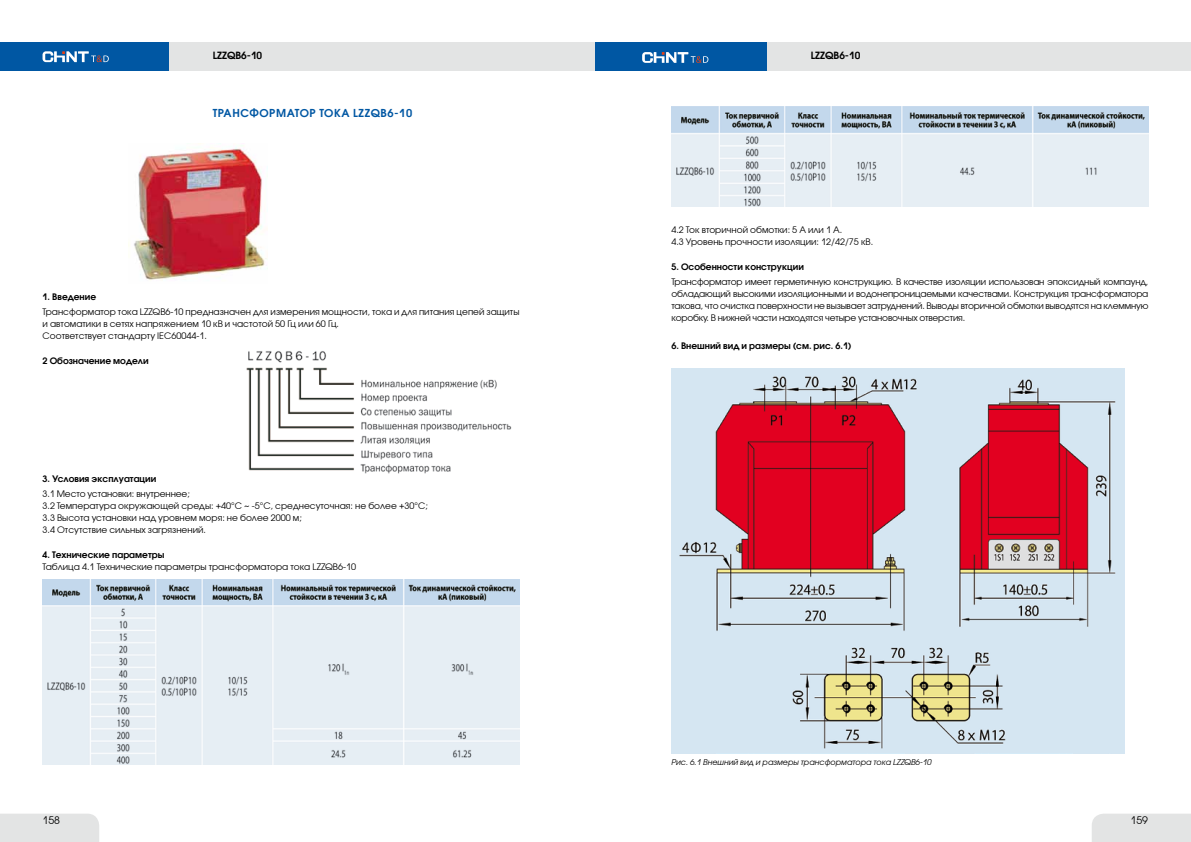
<style>
.page{position:relative;width:1191px;height:842px;background:#fff}
.page>*{position:absolute;margin:0;border:0;box-sizing:border-box;transform-origin:0 0}
.t1{font:600 11px "Avant Garde Gothic C";letter-spacing:.05em;color:#0057a3}
.t2{font:10.5px "Avant Garde Gothic C";color:#000}
.t3{font:600 10px "Avant Garde Gothic C";color:#000}
.t4{font:9px/12px "Avant Garde Gothic C";color:#000}
.t5{font:600 9px "Avant Garde Gothic C";color:#000}
.t6{font:italic 8px "Avant Garde Gothic C";color:#000}
</style>
<div class="page">
<div style="left:0;top:43px;width:170px;height:28px;background:#0057a3"></div>
<div style="left:169px;top:43px;width:426px;height:28px;background:#e3e4e4"></div>
<div style="left:0;top:814px;width:99px;height:28px;background:#e3e4e4"></div>
<svg style="left:43px;top:51px;width:66px;height:11px"></svg>
<div style="left:1092px;top:814px;width:99px;height:28px;background:#e3e4e4"></div>
<div style="left:595px;top:43px;width:172px;height:28px;background:#0057a3"></div>
<div style="left:767px;top:43px;width:424px;height:28px;background:#e3e4e4"></div>
<svg style="left:642px;top:52px;width:66px;height:11px"></svg>
<img style="left:246px;top:351px;width:266px;height:123px">
<img style="left:134px;top:143px;width:133px;height:137px">
<img style="left:43px;top:579px;width:476px;height:186px">
<img style="left:671px;top:106px;width:477px;height:100px">
<img style="left:671px;top:369px;width:453px;height:384px">
<p class="t3" style="left:213px;top:49px;width:51px">LZZQB6-10</p>
<p class="t3" style="left:811px;top:49px;width:51px">LZZQB6-10</p>
<p class="t1" style="left:213px;top:107px;width:201px">Трансформатор тока LZZQB6-10</p>
<p class="t5" style="left:43px;top:291px;width:55px">1. Введение</p>
<p class="t4" style="left:43px;top:306px;width:478px">Трансформатор тока LZZQB6-10 предназначен для измерения мощности, тока и для питания цепей защиты и автоматики в сетях напряжением 10 кВ и частотой 50 Гц или 60 Гц.<br>Соответствует стандарту IEC60044-1.</p>
<p class="t5" style="left:43px;top:355px;width:108px">2 Обозначение модели</p>
<p class="t5" style="left:43px;top:473px;width:115px">3. Условия эксплуатации</p>
<p class="t4" style="left:43px;top:488px;width:387px">3.1 Место установки: внутреннее;<br>3.2 Температура окружающей среды: +40°C ~ -5°C, среднесуточная: не более +30°C; 3.3 Высота установки над уровнем моря: не более 2000 м;<br>3.4 Отсутствие сильных загрязнений.</p>
<p class="t5" style="left:43px;top:549px;width:123px">4. Технические параметры</p>
<p class="t4" style="left:43px;top:561px;width:315px">Таблица 4.1 Технические параметры трансформатора тока LZZQB6-10</p>
<p class="t4" style="left:671px;top:224px;width:203px">4.2 Ток вторичной обмотки: 5 A или 1 A.<br>4.3 Уровень прочности изоляции: 12/42/75 кВ.</p>
<p class="t5" style="left:671px;top:261px;width:134px">5. Особенности конструкции</p>
<p class="t4" style="left:671px;top:276px;width:478px;text-align:justify">Трансформатор имеет герметичную конструкцию. В качестве изоляции использован эпоксидный компаунд, обладающий высокими изоляционными и водонепроницаемыми качествами. Конструкция трансформатора такова, что очистка поверхности не вызывает затруднений. Выводы вторичной обмотки выводятся на клеммную коробку. В нижней части находятся четыре установочных отверстия.</p>
<p class="t5" style="left:671px;top:340px;width:182px">6. Внешний вид и размеры (см. рис. 6.1)</p>
<p class="t6" style="left:671px;top:758px;width:262px">Рис. 6.1 Внешний вид и размеры трансформатора тока LZZQB6-10</p>
<p class="t2" style="left:43px;top:814px;width:19px">158</p>
<p class="t2" style="left:1130px;top:814px;width:19px">159</p>
</div>
